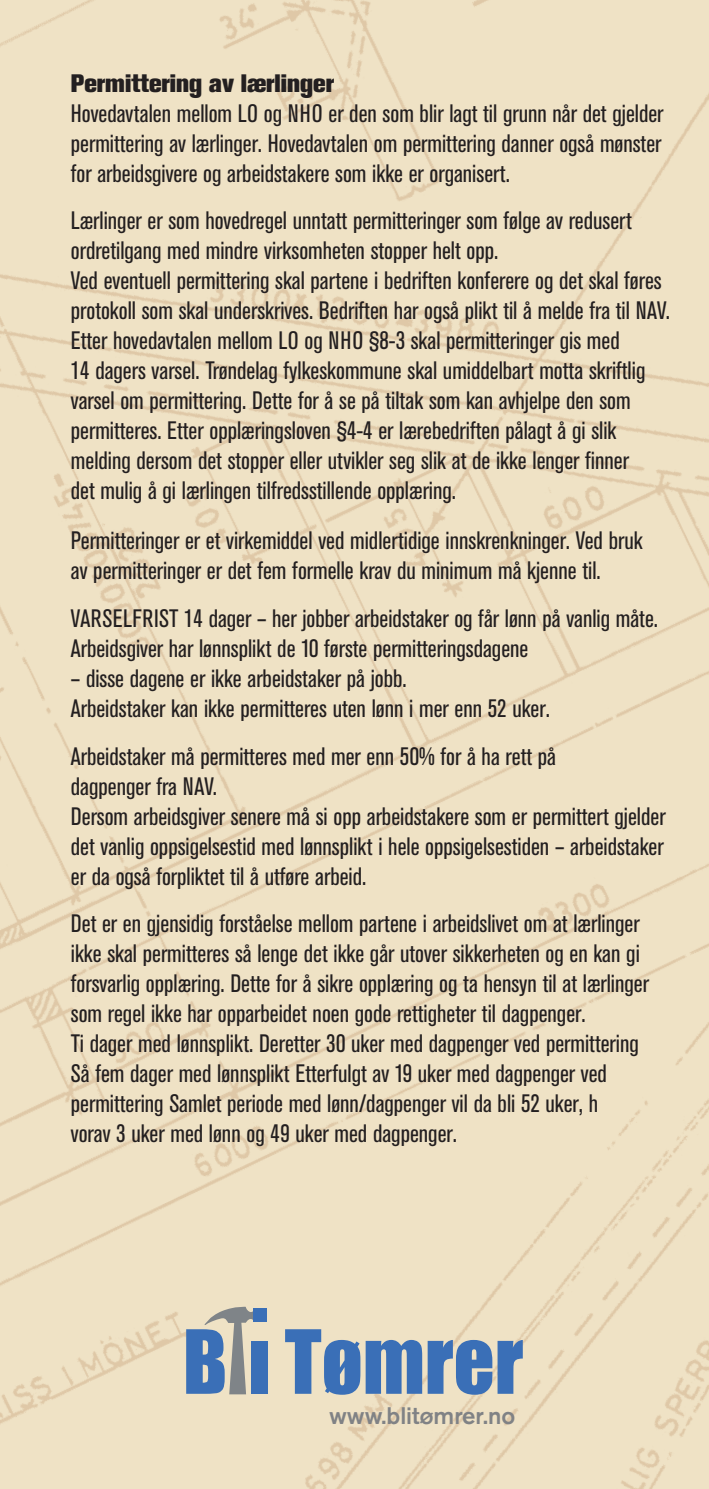
<style>
.page{position:relative;width:709px;height:1489px;background:#fff}
.page>*{position:absolute;margin:0;border:0;box-sizing:border-box;transform-origin:0 0}
.t1{font:condensed 25px/30px "Akzidenz Grotesk BE";color:#231f20}
.t2{font:800 25px "Akzidenz Grotesk BE";color:#231f20}
.t3{font:500 23.75px "Akzidenz Grotesk BE";color:#808285}
</style>
<div class="page">
<div style="left:0;top:0;width:709px;height:1488px;background:#efe2c5"></div>
<div style="left:251px;top:1340px;width:16px;height:53px;background:#3a6fb7"></div>
<svg style="left:285px;top:1329px;width:238px;height:65px;background:#849ebc"></svg>
<svg style="left:186px;top:1306px;width:68px;height:88px;background:#8fa0b1"></svg>
<div style="left:253px;top:1307px;width:13px;height:14px;background:#3a6fb7"></div>
<p class="t2" style="left:71px;top:68px;width:265px">Permittering av lærlinger</p>
<p class="t1" style="left:71px;top:98px;width:594px;text-align:justify">Hovedavtalen mellom LO og NHO er den som blir lagt til grunn når det gjelder permittering av lærlinger. Hovedavtalen om permittering danner også mønster for arbeidsgivere og arbeidstakere som ikke er organisert.</p>
<p class="t1" style="left:71px;top:206px;width:600px">Lærlinger er som hovedregel unntatt permitteringer som følge av redusert ordretilgang med mindre virksomheten stopper helt opp.<br>Ved eventuell permittering skal partene i bedriften konferere og det skal føres protokoll som skal underskrives. Bedriften har også plikt til å melde fra til NAV.<br>Etter hovedavtalen mellom LO og NHO §8-3 skal permitteringer gis med<br>14 dagers varsel. Trøndelag fylkeskommune skal umiddelbart motta skriftlig varsel om permittering. Dette for å se på tiltak som kan avhjelpe den som permitteres. Etter opplæringsloven §4-4 er lærebedriften pålagt å gi slik melding dersom det stopper eller utvikler seg slik at de ikke lenger finner<br>det mulig å gi lærlingen tilfredsstillende opplæring.</p>
<p class="t1" style="left:71px;top:526px;width:573px">Permitteringer er et virkemiddel ved midlertidige innskrenkninger. Ved bruk av permitteringer er det fem formelle krav du minimum må kjenne til.</p>
<p class="t1" style="left:71px;top:603px;width:588px">VARSELFRIST 14 dager – her jobber arbeidstaker og får lønn på vanlig måte.<br>Arbeidsgiver har lønnsplikt de 10 første permitteringsdagene</p>
<p class="t1" style="left:71px;top:663px;width:480px">– disse dagene er ikke arbeidstaker på jobb.<br>Arbeidstaker kan ikke permitteres uten lønn i mer enn 52 uker.</p>
<p class="t1" style="left:71px;top:741px;width:596px">Arbeidstaker må permitteres med mer enn 50% for å ha rett på<br>dagpenger fra NAV.<br>Dersom arbeidsgiver senere må si opp arbeidstakere som er permittert gjelder det vanlig oppsigelsestid med lønnsplikt i hele oppsigelsestiden – arbeidstaker er da også forpliktet til å utføre arbeid.</p>
<p class="t1" style="left:71px;top:908px;width:579px">Det er en gjensidig forståelse mellom partene i arbeidslivet om at lærlinger ikke skal permitteres så lenge det ikke går utover sikkerheten og en kan gi forsvarlig opplæring. Dette for å sikre opplæring og ta hensyn til at lærlinger som regel ikke har opparbeidet noen gode rettigheter til dagpenger.<br>Ti dager med lønnsplikt. Deretter 30 uker med dagpenger ved permittering Så fem dager med lønnsplikt Etterfulgt av 19 uker med dagpenger ved permittering Samlet periode med lønn/dagpenger vil da bli 52 uker, h<br>vorav 3 uker med lønn og 49 uker med dagpenger.</p>
<p class="t3" style="left:329px;top:1401px;width:188px">www.blitømrer.no</p>
</div>
